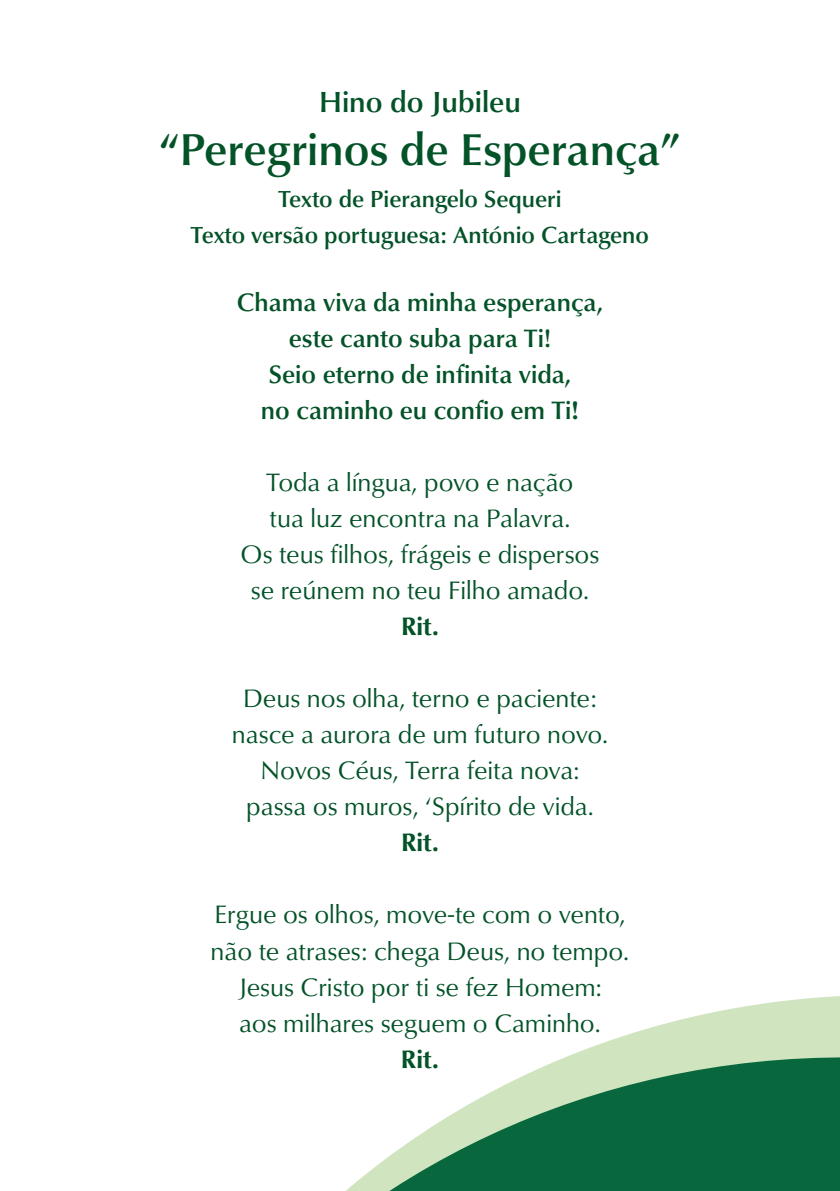
<style>
.page{position:relative;width:840px;height:1191px;background:#fff}
.page>*{position:absolute;margin:0;border:0;box-sizing:border-box;transform-origin:0 0}
.t1{font:500 46px "Classico URW";color:#045328}
.t2{font:500 30px "Classico URW";color:#045328}
.t3{font:26px/36px "Classico URW";color:#045328;text-align:center}
.t4{font:500 26px/36px "Classico URW";color:#045328;text-align:center}
.t5{font:700 26px "Classico URW";color:#045328}
.t6{font:500 24px/36px "Classico URW";color:#045328;text-align:center}
.s1{font-weight:700}
</style>
<div class="page">
<svg style="left:571px;top:996px;width:268px;height:59px;fill:#cfe4bf"></svg>
<svg style="left:346px;top:1055px;width:493px;height:136px;fill:#09673e"></svg>
<p class="t2" style="left:319px;top:79px;width:203px">Hino do Jubileu</p>
<h1 class="t1" style="left:159px;top:115px;width:523px">“Peregrinos de Esperança”</h1>
<p class="t6" style="left:191px;top:180px;width:459px">Texto de Pierangelo Sequeri<br>Texto versão portuguesa: António Cartageno</p>
<p class="t4" style="left:237px;top:283px;width:367px">Chama viva da minha esperança, este canto suba para Ti!<br>Seio eterno de infinita vida,<br>no caminho eu confio em Ti<span class="s1">!</span></p>
<p class="t3" style="left:240px;top:463px;width:360px">Toda a língua, povo e nação<br>tua luz encontra na Palavra.<br>Os teus filhos, frágeis e dispersos se reúnem no teu Filho amado.</p>
<p class="t5" style="left:401px;top:607px;width:39px">Rit.</p>
<p class="t3" style="left:231px;top:679px;width:377px">Deus nos olha, terno e paciente: nasce a aurora de um futuro novo.<br>Novos Céus, Terra feita nova: passa os muros, ‘Spírito de vida.</p>
<p class="t5" style="left:401px;top:823px;width:39px">Rit.</p>
<p class="t3" style="left:210px;top:895px;width:420px">Ergue os olhos, move-te com o vento, não te atrases: chega Deus, no tempo.<br>Jesus Cristo por ti se fez Homem:<br>aos milhares seguem o Caminho.</p>
<p class="t5" style="left:401px;top:1039px;width:39px">Rit.</p>
</div>
